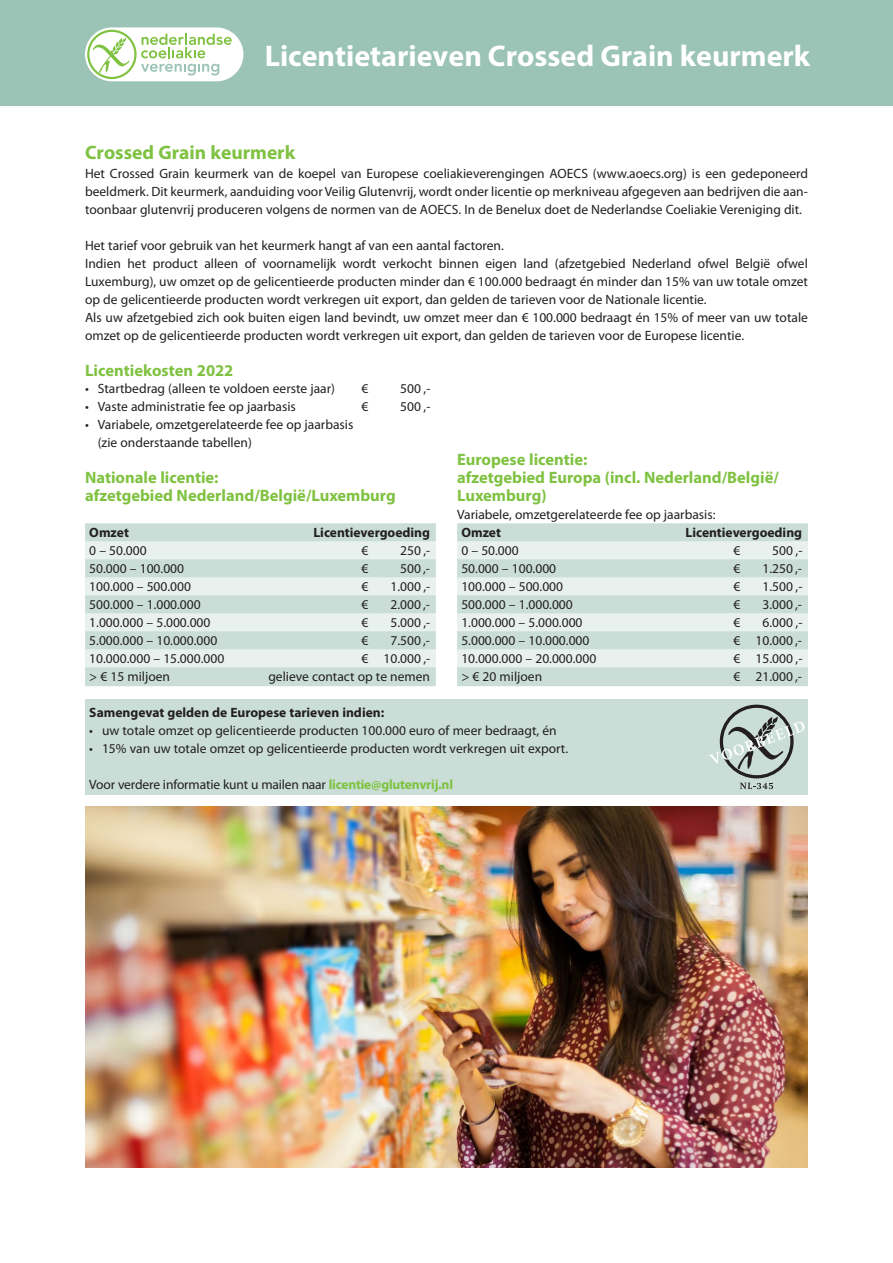
<style>
.page{position:relative;width:893px;height:1263px;background:#fff}
.page>*{position:absolute;margin:0;border:0;box-sizing:border-box;transform-origin:0 0}
.t1{font:700 30px "Myriad Pro";color:#fff}
.Tussenkopje{font:700 19.5px "Myriad Pro";color:#7fc241}
.Tussenkopje-2{font:700 16.5px "Myriad Pro";color:#7fc241}
.Tussenkopje-3{font:13.5px/18px "Myriad Pro";color:#231f20;text-align:justify}
.Body__opsomming__reg{font:13.5px "Myriad Pro";color:#231f20}
.bodytekst_met_bullet{font:13.5px "Myriad Pro";color:#231f20}
.bodytekst{font:13.5px "Myriad Pro";letter-spacing:-.005em;color:#231f20}
.Body__opsomming__reg-2{font:700 13.5px "Myriad Pro";color:#231f20}
.bodytekst_met_bullet-2{font:700 13.5px "Myriad Pro";color:#231f20}
.s1{font-weight:700;color:#7fc241}
</style>
<div class="page">
<div style="left:85px;top:699px;width:723px;height:96px;background:#caded7"></div>
<div style="left:0;top:0;width:893px;height:105px;background:#9bc3b6"></div>
<div style="left:85px;top:523px;width:351px;height:19px;background:#caded7"></div>
<div style="left:85px;top:541px;width:351px;height:19px;background:#e9f1ee"></div>
<div style="left:85px;top:559px;width:351px;height:19px;background:#caded7"></div>
<div style="left:85px;top:577px;width:351px;height:19px;background:#e9f1ee"></div>
<div style="left:85px;top:595px;width:351px;height:19px;background:#caded7"></div>
<div style="left:85px;top:613px;width:351px;height:19px;background:#e9f1ee"></div>
<div style="left:85px;top:631px;width:351px;height:19px;background:#caded7"></div>
<div style="left:85px;top:649px;width:351px;height:19px;background:#e9f1ee"></div>
<div style="left:85px;top:667px;width:351px;height:19px;background:#caded7"></div>
<div style="left:457px;top:523px;width:351px;height:19px;background:#caded7"></div>
<div style="left:457px;top:541px;width:351px;height:19px;background:#e9f1ee"></div>
<div style="left:457px;top:559px;width:351px;height:19px;background:#caded7"></div>
<div style="left:457px;top:577px;width:351px;height:19px;background:#e9f1ee"></div>
<div style="left:457px;top:595px;width:351px;height:19px;background:#caded7"></div>
<div style="left:457px;top:613px;width:351px;height:19px;background:#e9f1ee"></div>
<div style="left:457px;top:631px;width:351px;height:19px;background:#caded7"></div>
<div style="left:457px;top:649px;width:351px;height:19px;background:#e9f1ee"></div>
<div style="left:457px;top:667px;width:351px;height:19px;background:#caded7"></div>
<div style="left:85px;top:27px;width:158px;height:54px;background:#fff;border-radius:27px"></div>
<svg style="left:87px;top:30px;width:145px;height:49px"></svg>
<svg style="left:709px;top:705px;width:95px;height:84px"></svg>
<img style="left:85px;top:806px;width:723px;height:361px">
<h1 class="t1" style="left:265px;top:37px;width:547px">Licentietarieven Crossed Grain keurmerk</h1>
<p class="Tussenkopje" style="left:85px;top:142px;width:212px">Crossed Grain keurmerk</p>
<p class="Tussenkopje-3" style="left:85px;top:165px;width:724px">Het Crossed Grain keurmerk van de koepel van Europese coeliakieverengingen AOECS (www.aoecs.org) is een gedeponeerd beeldmerk. Dit keurmerk, aanduiding voor Veilig Glutenvrij, wordt onder licentie op merkniveau afgegeven aan bedrijven die aan&shy;toonbaar glutenvrij produceren volgens de normen van de AOECS. In de Benelux doet de Nederlandse Coeliakie Vereniging dit.</p>
<p class="Tussenkopje-3" style="left:85px;top:237px;width:724px;text-align:left">Het tarief voor gebruik van het keurmerk hangt af van een aantal factoren.<br>Indien het product alleen of voornamelijk wordt verkocht binnen eigen land (afzetgebied Nederland ofwel België ofwel Luxemburg), uw omzet op de gelicentieerde producten minder dan € 100.000 bedraagt én minder dan 15% van uw totale omzet op de gelicentieerde producten wordt verkregen uit export, dan gelden de tarieven voor de Nationale licentie.<br>Als uw afzetgebied zich ook buiten eigen land bevindt, uw omzet meer dan € 100.000 bedraagt én 15% of meer van uw totale omzet op de gelicentieerde producten wordt verkregen uit export, dan gelden de tarieven voor de Europese licentie.</p>
<p class="Tussenkopje-2" style="left:85px;top:362px;width:150px">Licentiekosten 2022</p>
<p class="bodytekst_met_bullet" style="left:85px;top:381px;width:251px">• Startbedrag (alleen te voldoen eerste jaar)</p>
<p class="bodytekst_met_bullet" style="left:361px;top:381px;width:8px">€</p>
<p class="bodytekst_met_bullet" style="left:400px;top:381px;width:32px">500 ,-</p>
<p class="bodytekst_met_bullet" style="left:85px;top:399px;width:212px">• Vaste administratie fee op jaarbasis</p>
<p class="bodytekst_met_bullet" style="left:361px;top:399px;width:8px">€</p>
<p class="bodytekst_met_bullet" style="left:400px;top:399px;width:32px">500 ,-</p>
<p class="bodytekst_met_bullet" style="left:85px;top:417px;width:270px">• Variabele, omzetgerelateerde fee op jaarbasis</p>
<p class="bodytekst_met_bullet" style="left:98px;top:435px;width:156px">(zie onderstaande tabellen)</p>
<p class="Tussenkopje-2" style="left:85px;top:468px;width:135px">Nationale licentie:</p>
<p class="Tussenkopje-2" style="left:85px;top:486px;width:312px">afzetgebied Nederland/België/Luxemburg</p>
<p class="Body__opsomming__reg-2" style="left:89px;top:525px;width:41px">Omzet</p>
<p class="Body__opsomming__reg-2" style="left:313px;top:525px;width:118px">Licentievergoeding</p>
<p class="Body__opsomming__reg" style="left:89px;top:543px;width:59px">0 – 50.000</p>
<p class="Body__opsomming__reg" style="left:361px;top:543px;width:8px">€</p>
<p class="Body__opsomming__reg" style="left:400px;top:543px;width:32px">250 ,-</p>
<p class="Body__opsomming__reg" style="left:89px;top:561px;width:96px">50.000 – 100.000</p>
<p class="Body__opsomming__reg" style="left:361px;top:561px;width:8px">€</p>
<p class="Body__opsomming__reg" style="left:400px;top:561px;width:31px">500 ,-</p>
<p class="Body__opsomming__reg" style="left:89px;top:579px;width:103px">100.000 – 500.000</p>
<p class="Body__opsomming__reg" style="left:361px;top:579px;width:8px">€</p>
<p class="Body__opsomming__reg" style="left:390px;top:579px;width:41px">1.000 ,-</p>
<p class="Body__opsomming__reg" style="left:89px;top:597px;width:113px">500.000 – 1.000.000</p>
<p class="Body__opsomming__reg" style="left:361px;top:597px;width:8px">€</p>
<p class="Body__opsomming__reg" style="left:390px;top:597px;width:41px">2.000 ,-</p>
<p class="Body__opsomming__reg" style="left:89px;top:615px;width:123px">1.000.000 – 5.000.000</p>
<p class="Body__opsomming__reg" style="left:361px;top:615px;width:8px">€</p>
<p class="Body__opsomming__reg" style="left:390px;top:615px;width:41px">5.000 ,-</p>
<p class="Body__opsomming__reg" style="left:89px;top:633px;width:130px">5.000.000 – 10.000.000</p>
<p class="Body__opsomming__reg" style="left:361px;top:633px;width:8px">€</p>
<p class="Body__opsomming__reg" style="left:390px;top:633px;width:41px">7.500 ,-</p>
<p class="Body__opsomming__reg" style="left:89px;top:651px;width:137px">10.000.000 – 15.000.000</p>
<p class="Body__opsomming__reg" style="left:361px;top:651px;width:71px">€ 10.000 ,-</p>
<p class="Body__opsomming__reg" style="left:89px;top:669px;width:82px">&gt; € 15 miljoen</p>
<p class="Body__opsomming__reg" style="left:268px;top:669px;width:163px">gelieve contact op te nemen</p>
<p class="Tussenkopje-2" style="left:457px;top:450px;width:132px">Europese licentie:</p>
<p class="Tussenkopje-2" style="left:457px;top:468px;width:323px">afzetgebied Europa (incl. Nederland/België/</p>
<p class="Tussenkopje-2" style="left:457px;top:486px;width:91px">Luxemburg)</p>
<p class="bodytekst" style="left:457px;top:507px;width:260px">Variabele, omzetgerelateerde fee op jaarbasis:</p>
<p class="Body__opsomming__reg-2" style="left:461px;top:525px;width:41px">Omzet</p>
<p class="Body__opsomming__reg-2" style="left:685px;top:525px;width:118px">Licentievergoeding</p>
<p class="Body__opsomming__reg" style="left:461px;top:543px;width:59px">0 – 50.000</p>
<p class="Body__opsomming__reg" style="left:733px;top:543px;width:8px">€</p>
<p class="Body__opsomming__reg" style="left:772px;top:543px;width:32px">500 ,-</p>
<p class="Body__opsomming__reg" style="left:461px;top:561px;width:96px">50.000 – 100.000</p>
<p class="Body__opsomming__reg" style="left:733px;top:561px;width:8px">€</p>
<p class="Body__opsomming__reg" style="left:762px;top:561px;width:41px">1.250 ,-</p>
<p class="Body__opsomming__reg" style="left:461px;top:579px;width:103px">100.000 – 500.000</p>
<p class="Body__opsomming__reg" style="left:733px;top:579px;width:8px">€</p>
<p class="Body__opsomming__reg" style="left:762px;top:579px;width:41px">1.500 ,-</p>
<p class="Body__opsomming__reg" style="left:461px;top:597px;width:113px">500.000 – 1.000.000</p>
<p class="Body__opsomming__reg" style="left:733px;top:597px;width:8px">€</p>
<p class="Body__opsomming__reg" style="left:762px;top:597px;width:41px">3.000 ,-</p>
<p class="Body__opsomming__reg" style="left:461px;top:615px;width:123px">1.000.000 – 5.000.000</p>
<p class="Body__opsomming__reg" style="left:733px;top:615px;width:8px">€</p>
<p class="Body__opsomming__reg" style="left:762px;top:615px;width:41px">6.000 ,-</p>
<p class="Body__opsomming__reg" style="left:461px;top:633px;width:130px">5.000.000 – 10.000.000</p>
<p class="Body__opsomming__reg" style="left:733px;top:633px;width:70px">€ 10.000 ,-</p>
<p class="Body__opsomming__reg" style="left:461px;top:651px;width:137px">10.000.000 – 20.000.000</p>
<p class="Body__opsomming__reg" style="left:733px;top:651px;width:71px">€ 15.000 ,-</p>
<p class="Body__opsomming__reg" style="left:461px;top:669px;width:82px">&gt; € 20 miljoen</p>
<p class="Body__opsomming__reg" style="left:733px;top:669px;width:70px">€ 21.000 ,-</p>
<p class="bodytekst_met_bullet-2" style="left:89px;top:705px;width:296px">Samengevat gelden de Europese tarieven indien:</p>
<p class="bodytekst_met_bullet" style="left:89px;top:723px;width:469px">• uw totale omzet op gelicentieerde producten 100.000 euro of meer bedraagt, én</p>
<p class="bodytekst_met_bullet" style="left:89px;top:741px;width:480px">• 15% van uw totale omzet op gelicentieerde producten wordt verkregen uit export.</p>
<p class="bodytekst" style="left:89px;top:777px;width:365px">Voor verdere informatie kunt u mailen naar <span class="s1">licentie@glutenvrij.nl</span></p>
</div>
